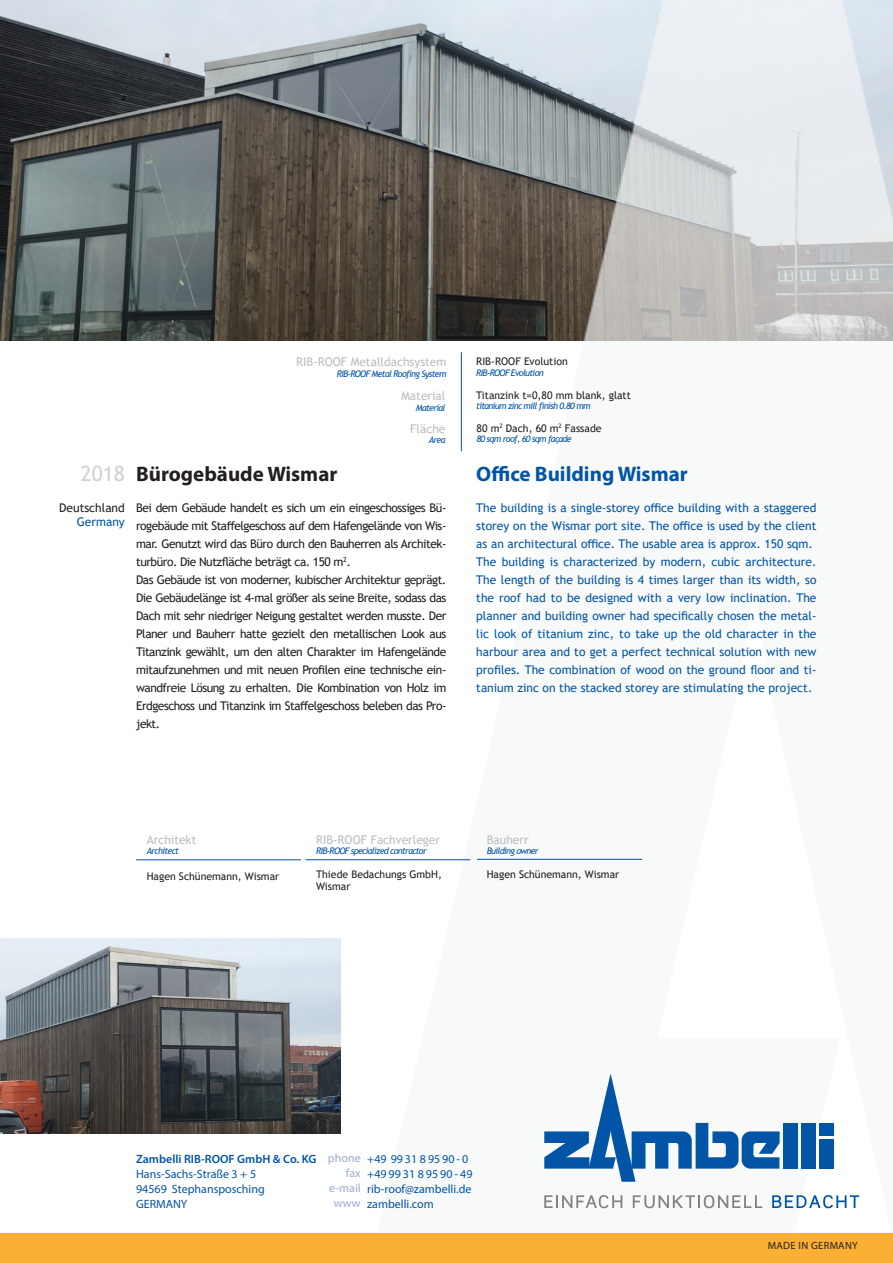
<style>
.page{position:relative;width:893px;height:1263px;background:#fff}
.page>*{position:absolute;margin:0;border:0;box-sizing:border-box;transform-origin:0 0}
.t1{font:700 21px "Myriad Pro";color:#0154a6}
.t2{font:700 21px "Myriad Pro";color:#231f20}
.t3{font:21px "Trebuchet MS";color:#d1d2d4}
.t4{font:12px/18px "Trebuchet MS";letter-spacing:-.04em;color:#231f20;text-align:justify}
.t5{font:12px/18px "Trebuchet MS";color:#0154a6;text-align:justify}
.t6{font:12px "Myriad Pro";color:#0154a6}
.t7{font:12px "Trebuchet MS";color:#bcbdc0}
.t8{font:600 12px "Myriad Pro";color:#0154a6}
.t9{font:12px "Myriad Pro";color:#9caad5}
.t10{font:12px "Trebuchet MS";color:#231f20}
.t11{font:10.5px/12.6px "Trebuchet MS";color:#231f20}
.t12{font:10.5px "Myriad Pro";letter-spacing:.03em;color:#231f20}
.t13{font:italic 9px "Trebuchet MS";letter-spacing:-.075em;color:#0154a6}
</style>
<div class="page">
<img style="left:0;top:0;width:125px;height:340px">
<img style="left:0;top:938px;width:125px;height:195px">
<img style="left:125px;top:0;width:768px;height:1209px">
<div style="left:0;top:1233px;width:893px;height:30px;background:#fbb033"></div>
<div style="left:784px;top:1123px;width:14px;height:45px;background:#0154a6"></div>
<div style="left:801px;top:1123px;width:15px;height:45px;background:#0154a6"></div>
<div style="left:819px;top:1139px;width:15px;height:29px;background:#0154a6"></div>
<div style="left:819px;top:1123px;width:15px;height:12px;background:#0154a6"></div>
<svg style="left:544px;top:1073px;width:236px;height:109px"></svg>
<svg style="left:544px;top:1195px;width:78px;height:13px"></svg>
<svg style="left:633px;top:1195px;width:129px;height:13px"></svg>
<svg style="left:772px;top:1195px;width:87px;height:13px"></svg>
<hr style="left:136px;top:859px;width:165px;height:1px;background:#0154a6">
<hr style="left:461px;top:352px;width:1px;height:99px;background:#0154a6">
<hr style="left:305px;top:859px;width:165px;height:1px;background:#0154a6">
<hr style="left:477px;top:859px;width:165px;height:1px;background:#0154a6">
<p class="t3" style="left:81px;top:460px;width:46px">2018</p>
<p class="t10" style="left:59px;top:500px;width:67px">Deutschland</p>
<p class="t5" style="left:77px;top:513px;width:50px">Germany</p>
<p class="t7" style="left:296px;top:354px;width:152px">RIB-ROOF Metalldachsystem</p>
<p class="t13" style="left:337px;top:368px;width:111px">RIB-ROOF Metal Roofing System</p>
<p class="t7" style="left:401px;top:388px;width:46px">Material</p>
<p class="t13" style="left:416px;top:402px;width:31px">Material</p>
<p class="t7" style="left:410px;top:421px;width:37px">Fläche</p>
<p class="t13" style="left:429px;top:435px;width:18px">Area</p>
<p class="t11" style="left:476px;top:355px;width:93px">RIB-ROOF Evolution</p>
<p class="t13" style="left:476px;top:367px;width:69px">RIB-ROOF Evolution</p>
<p class="t11" style="left:476px;top:389px;width:156px">Titanzink t=0,80 mm blank, glatt</p>
<p class="t13" style="left:476px;top:401px;width:116px">titanium zinc mill finish 0.80 mm</p>
<p class="t11" style="left:477px;top:421px;width:127px">80 m<sup>2</sup> Dach, 60 m<sup>2</sup> Fassade</p>
<p class="t13" style="left:477px;top:434px;width:97px">80 sqm roof, 60 sqm façade</p>
<p class="t2" style="left:136px;top:460px;width:203px">Bürogebäude Wismar</p>
<p class="t1" style="left:476px;top:460px;width:213px">Office Building Wismar</p>
<p class="t4" style="left:136px;top:498px;width:312px">Bei dem Gebäude handelt es sich um ein eingeschossiges Bü&shy;rogebäude mit Staffelgeschoss auf dem Hafengelände von Wis&shy;mar. Genutzt wird das Büro durch den Bauherren als Architek&shy;turbüro. Die Nutzfläche beträgt ca. 150 m<sup>2</sup>.</p>
<p class="t4" style="left:136px;top:570px;width:312px">Das Gebäude ist von moderner, kubischer Architektur geprägt.<br>Die Gebäudelänge ist 4-mal größer als seine Breite, sodass das Dach mit sehr niedriger Neigung gestaltet werden musste. Der Planer und Bauherr hatte gezielt den metallischen Look aus Titanzink gewählt, um den alten Charakter im Hafengelände mitaufzunehmen und mit neuen Profilen eine technische ein&shy;wandfreie Lösung zu erhalten. Die Kombination von Holz im Erdgeschoss und Titanzink im Staffelgeschoss beleben das Pro&shy;jekt.</p>
<p class="t5" style="left:476px;top:498px;width:342px">The building is a single-storey office building with a staggered storey on the Wismar port site. The office is used by the client as an architectural office. The usable area is approx. 150 sqm.</p>
<p class="t5" style="left:476px;top:552px;width:342px">The building is characterized by modern, cubic architecture.<br>The length of the building is 4 times larger than its width, so the roof had to be designed with a very low inclination. The planner and building owner had specifically chosen the metal&shy;lic look of titanium zinc, to take up the old character in the harbour area and to get a perfect technical solution with new profiles. The combination of wood on the ground floor and ti&shy;tanium zinc on the stacked storey are stimulating the project.</p>
<p class="t7" style="left:147px;top:832px;width:51px">Architekt</p>
<p class="t13" style="left:147px;top:846px;width:34px">Architect</p>
<p class="t11" style="left:147px;top:870px;width:134px">Hagen Schünemann, Wismar</p>
<p class="t7" style="left:316px;top:832px;width:126px">RIB-ROOF Fachverleger</p>
<p class="t13" style="left:316px;top:846px;width:112px">RIB-ROOF specialized contractor</p>
<p class="t11" style="left:316px;top:868px;width:127px">Thiede Bedachungs GmbH,<br>Wismar</p>
<p class="t7" style="left:487px;top:832px;width:44px">Bauherr</p>
<p class="t13" style="left:487px;top:846px;width:53px">Building owner</p>
<p class="t11" style="left:487px;top:868px;width:134px">Hagen Schünemann, Wismar</p>
<p class="t8" style="left:136px;top:1151px;width:182px">Zambelli RIB-ROOF GmbH &amp; Co. KG</p>
<p class="t6" style="left:136px;top:1166px;width:122px">Hans-Sachs-Straße 3 + 5</p>
<p class="t6" style="left:136px;top:1181px;width:130px">94569 Stephansposching</p>
<p class="t6" style="left:136px;top:1196px;width:53px">GERMANY</p>
<p class="t9" style="left:328px;top:1150px;width:34px">phone</p>
<p class="t9" style="left:346px;top:1165px;width:16px">fax</p>
<p class="t9" style="left:329px;top:1180px;width:33px">e-mail</p>
<p class="t9" style="left:334px;top:1195px;width:28px">www</p>
<p class="t6" style="left:367px;top:1151px;width:103px">+49 99 31 8 95 90 - 0</p>
<p class="t6" style="left:367px;top:1166px;width:107px">+49 99 31 8 95 90 - 49</p>
<p class="t6" style="left:367px;top:1181px;width:106px">rib-roof@zambelli.de</p>
<p class="t6" style="left:367px;top:1196px;width:68px">zambelli.com</p>
<p class="t12" style="left:768px;top:1239px;width:92px">MADE IN GERMANY</p>
</div>
